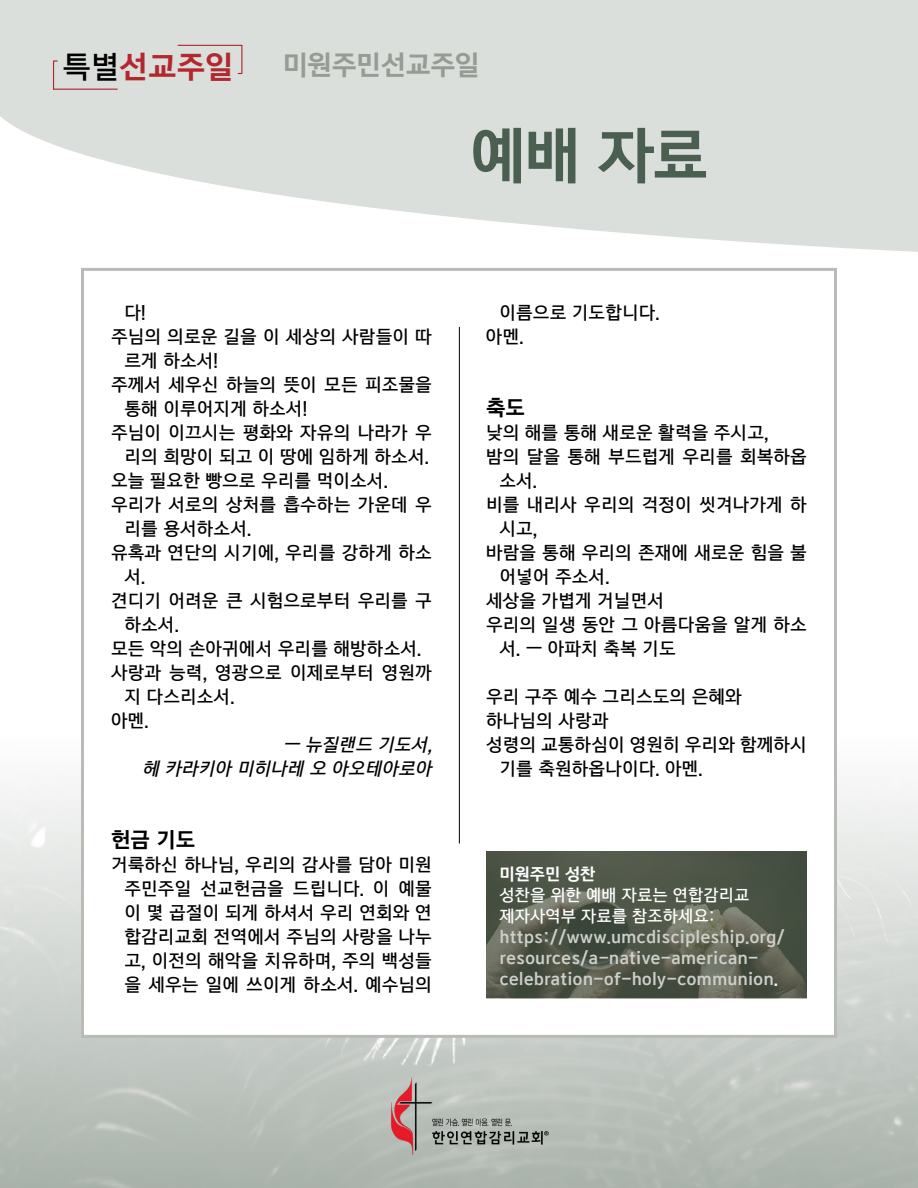
<style>
.page{position:relative;width:918px;height:1188px;background:#fff}
.page>*{position:absolute;margin:0;border:0;box-sizing:border-box;transform-origin:0 0}
.t1{font:700 60px "Yeolrin Gothic";color:#4b5f50}
.t2{font:30.75px "Yeolrin Gothic Bold KS Cpc EUC H";color:#b2282e}
.t3{font:700 27px "Yeolrin Gothic";letter-spacing:-.02em;color:#959c93}
.t4{font:700 21px "Yeolrin Gothic";color:#000}
.t5{font:500 18px/24px "Yeolrin Gothic";color:#000;text-align:justify}
.t6{font:italic 500 18px/24px "Yeolrin Gothic";color:#000;text-align:right}
.t7{font:700 16.5px/21px "Yeolrin Gothic";color:#cdcfca}
.t8{font:500 16.5px/21px "Yeolrin Gothic";color:#fff}
.t9{font:700 16.5px "Yeolrin Gothic";letter-spacing:-.01em;color:#fff}
.s1{font-family:"Yeolrin Gothic Medium KS Cpc EUC H";color:#000}
.s2{color:#fff}
</style>
<div class="page">
<div style="left:81px;top:268px;width:756px;height:770px;border:3px solid #b9bcb6"></div>
<hr style="left:459px;top:327px;width:1px;height:516px;background:#000">
<img style="left:487px;top:851px;width:320px;height:147px">
<svg style="left:0;top:0;width:918px;height:252px;fill:#dbdfdc"></svg>
<hr style="left:53px;top:89px;width:65px;height:1px;background:#b2282e">
<svg style="left:53px;top:60px;width:5px;height:29px"></svg>
<hr style="left:178px;top:45px;width:64px;height:1px;background:#b2282e">
<svg style="left:238px;top:45px;width:4px;height:29px"></svg>
<img style="left:376px;top:1044px;width:186px;height:144px">
<h2 class="t2" style="left:62px;top:47px;width:173px"><span class="s1">특별</span>선교주일</h2>
<h3 class="t3" style="left:283px;top:47px;width:199px">미원주민선교주일</h3>
<h1 class="t1" style="left:470px;top:116px;width:239px">예배 자료</h1>
<p class="t5" style="left:124px;top:300px;width:23px">다!</p>
<p class="t5" style="left:111px;top:324px;width:322px">주님의 의로운 길을 이 세상의 사람들이 따</p>
<p class="t5" style="left:124px;top:348px;width:95px">르게 하소서!</p>
<p class="t5" style="left:111px;top:372px;width:323px">주께서 세우신 하늘의 뜻이 모든 피조물을</p>
<p class="t5" style="left:124px;top:396px;width:184px">통해 이루어지게 하소서!</p>
<p class="t5" style="left:111px;top:420px;width:322px">주님이 이끄시는 평화와 자유의 나라가 우</p>
<p class="t5" style="left:124px;top:444px;width:306px">리의 희망이 되고 이 땅에 임하게 하소서.</p>
<p class="t5" style="left:111px;top:468px;width:278px">오늘 필요한 빵으로 우리를 먹이소서.</p>
<p class="t5" style="left:111px;top:492px;width:322px">우리가 서로의 상처를 흡수하는 가운데 우</p>
<p class="t5" style="left:124px;top:516px;width:128px">리를 용서하소서.</p>
<p class="t5" style="left:111px;top:540px;width:322px">유혹과 연단의 시기에, 우리를 강하게 하소</p>
<p class="t5" style="left:124px;top:564px;width:22px">서.</p>
<p class="t5" style="left:111px;top:588px;width:322px">견디기 어려운 큰 시험으로부터 우리를 구</p>
<p class="t5" style="left:124px;top:612px;width:56px">하소서.</p>
<p class="t5" style="left:111px;top:636px;width:312px">모든 악의 손아귀에서 우리를 해방하소서.</p>
<p class="t5" style="left:111px;top:660px;width:323px">사랑과 능력, 영광으로 이제로부터 영원까</p>
<p class="t5" style="left:124px;top:684px;width:111px">지 다스리소서.</p>
<p class="t5" style="left:111px;top:708px;width:39px">아멘.</p>
<p class="t6" style="left:143px;top:732px;width:296px">— 뉴질랜드 기도서,<br>헤 카라키아 미히나레 오 아오테아로아</p>
<p class="t4" style="left:111px;top:826px;width:86px">헌금 기도</p>
<p class="t5" style="left:124px;top:852px;width:309px;text-indent:-14px">거룩하신 하나님, 우리의 감사를 담아 미원 주민주일 선교헌금을 드립니다. 이 예물 이 몇 곱절이 되게 하셔서 우리 연회와 연 합감리교회 전역에서 주님의 사랑을 나누 고, 이전의 해악을 치유하며, 주의 백성들 을 세우는 일에 쓰이게 하소서. 예수님의</p>
<p class="t5" style="left:486px;top:300px;width:175px;text-indent:14px">이름으로 기도합니다. 아멘.</p>
<p class="t4" style="left:486px;top:394px;width:41px">축도</p>
<p class="t5" style="left:486px;top:420px;width:284px">낮의 해를 통해 새로운 활력을 주시고,</p>
<p class="t5" style="left:486px;top:444px;width:323px">밤의 달을 통해 부드럽게 우리를 회복하옵</p>
<p class="t5" style="left:500px;top:468px;width:39px">소서.</p>
<p class="t5" style="left:486px;top:492px;width:322px">비를 내리사 우리의 걱정이 씻겨나가게 하</p>
<p class="t5" style="left:500px;top:516px;width:39px">시고,</p>
<p class="t5" style="left:486px;top:540px;width:322px">바람을 통해 우리의 존재에 새로운 힘을 불</p>
<p class="t5" style="left:500px;top:564px;width:111px">어넣어 주소서.</p>
<p class="t5" style="left:486px;top:588px;width:180px">세상을 가볍게 거닐면서</p>
<p class="t5" style="left:486px;top:612px;width:323px">우리의 일생 동안 그 아름다움을 알게 하소</p>
<p class="t5" style="left:500px;top:636px;width:178px">서. — 아파치 축복 기도</p>
<p class="t5" style="left:486px;top:684px;width:257px">우리 구주 예수 그리스도의 은혜와</p>
<p class="t5" style="left:486px;top:708px;width:124px">하나님의 사랑과</p>
<p class="t5" style="left:486px;top:732px;width:323px">성령의 교통하심이 영원히 우리와 함께하시</p>
<p class="t5" style="left:500px;top:756px;width:205px">기를 축원하옵나이다. 아멘.</p>
<p class="t9" style="left:500px;top:863px;width:98px">미원주민 성찬</p>
<p class="t8" style="left:500px;top:884px;width:251px">성찬을 위한 예배 자료는 연합감리교 제자사역부 자료를 참조하세요:</p>
<p class="t7" style="left:500px;top:926px;width:287px">https://www.umcdiscipleship.org/ resources/a-native-american&shy;celebration-of-holy-communion<span class="s2">.</span></p>
</div>
